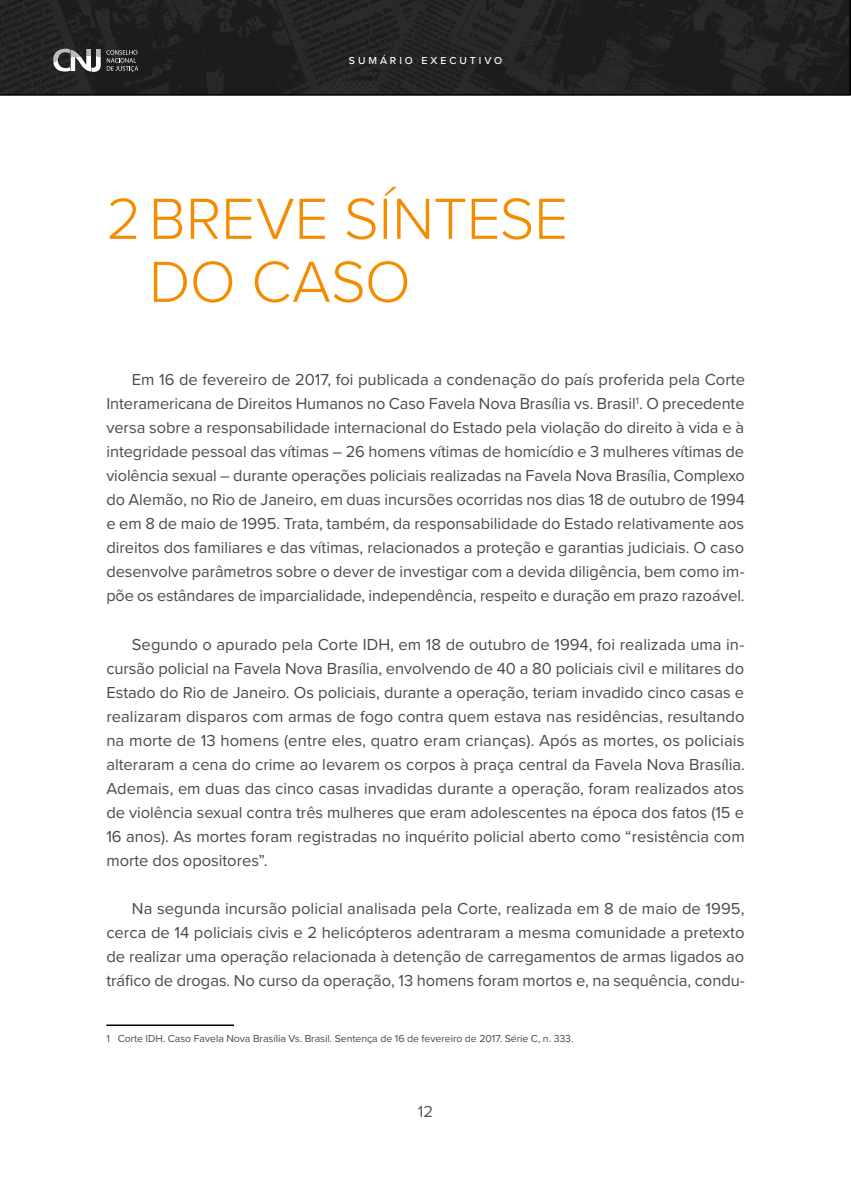
<style>
.page{position:relative;width:851px;height:1191px;background:#fff}
.page>*{position:absolute;margin:0;border:0;box-sizing:border-box;transform-origin:0 0}
.t1{font:300 60px/63px "Proxima Nova";letter-spacing:-.005em;color:#f58c00}
.Texto{font:16.5px/24px "Proxima Nova";letter-spacing:-.005em;color:#4a4a49;text-align:justify}
.t2{font:16.5px "Proxima Nova";color:#575756}
.Nota_de_rodape{font:10.5px "Proxima Nova";letter-spacing:-.005em;color:#4a4a49}
.t3{font:500 10.5px "Proxima Nova";letter-spacing:.28em;color:#fff}
</style>
<div class="page">
<svg style="left:0;top:0;width:850px;height:96px;background:#212121"></svg>
<svg style="left:53px;top:49px;width:85px;height:23px"></svg>
<hr style="left:106px;top:1024px;width:128px;height:2px;background:#000">
<p class="t3" style="left:349px;top:53px;width:155px">SUMÁRIO EXECUTIVO</p>
<p class="t1" style="left:149px;top:184px;width:420px;text-indent:-43px">2BREVE SÍNTESE<br>DO CASO</p>
<p class="Texto" style="left:106px;top:367px;width:640px;text-align:left;text-indent:26px">Em 16 de fevereiro de 2017, foi publicada a condenação do país proferida pela Corte Interamericana de Direitos Humanos no Caso Favela Nova Brasília vs. Brasil<sup>1</sup>. O precedente versa sobre a responsabilidade internacional do Estado pela violação do direito à vida e à integridade pessoal das vítimas – 26 homens vítimas de homicídio e 3 mulheres vítimas de violência sexual – durante operações policiais realizadas na Favela Nova Brasília, Complexo do Alemão, no Rio de Janeiro, em duas incursões ocorridas nos dias 18 de outubro de 1994 e em 8 de maio de 1995. Trata, também, da responsabilidade do Estado relativamente aos direitos dos familiares e das vítimas, relacionados a proteção e garantias judiciais. O caso desenvolve parâmetros sobre o dever de investigar com a devida diligência, bem como im&shy;põe os estândares de imparcialidade, independência, respeito e duração em prazo razoável.</p>
<p class="Texto" style="left:106px;top:631px;width:640px;text-indent:26px">Segundo o apurado pela Corte IDH, em 18 de outubro de 1994, foi realizada uma in&shy;cursão policial na Favela Nova Brasília, envolvendo de 40 a 80 policiais civil e militares do Estado do Rio de Janeiro. Os policiais, durante a operação, teriam invadido cinco casas e realizaram disparos com armas de fogo contra quem estava nas residências, resultando na morte de 13 homens (entre eles, quatro eram crianças). Após as mortes, os policiais alteraram a cena do crime ao levarem os corpos à praça central da Favela Nova Brasília.<br>Ademais, em duas das cinco casas invadidas durante a operação, foram realizados atos de violência sexual contra três mulheres que eram adolescentes na época dos fatos (15 e 16 anos). As mortes foram registradas no inquérito policial aberto como “resistência com morte dos opositores”.</p>
<p class="Texto" style="left:106px;top:895px;width:639px;text-indent:26px">Na segunda incursão policial analisada pela Corte, realizada em 8 de maio de 1995, cerca de 14 policiais civis e 2 helicópteros adentraram a mesma comunidade a pretexto de realizar uma operação relacionada à detenção de carregamentos de armas ligados ao tráfico de drogas. No curso da operação, 13 homens foram mortos e, na sequência, condu-</p>
<p class="Nota_de_rodape" style="left:106px;top:1030px;width:468px">1 Corte IDH. Caso Favela Nova Brasília Vs. Brasil. Sentença de 16 de fevereiro de 2017. Série C, n. 333.</p>
<p class="t2" style="left:418px;top:1098px;width:17px">12</p>
</div>
